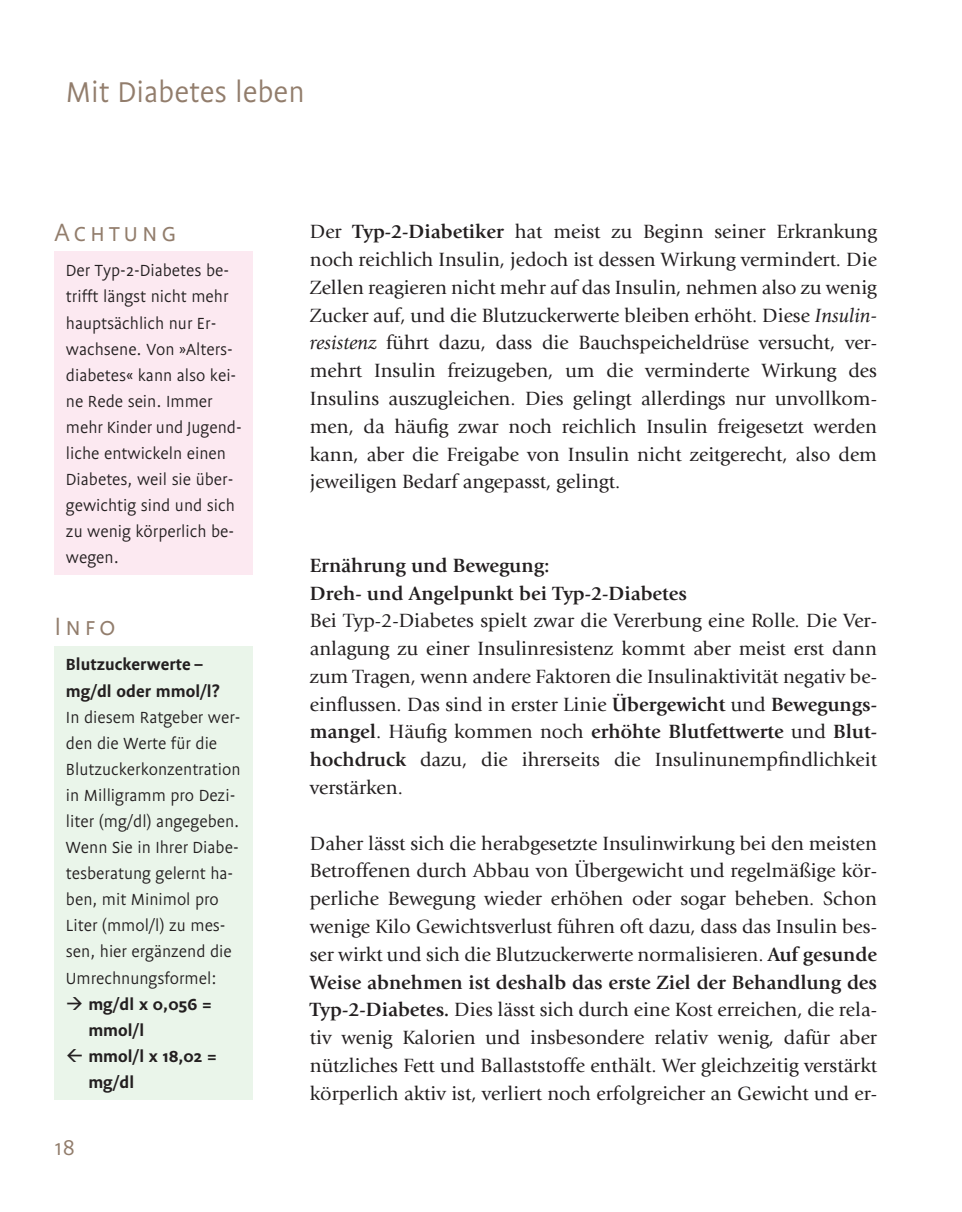
<style>
.page{position:relative;width:962px;height:1212px;background:#fff}
.page>*{position:absolute;margin:0;border:0;box-sizing:border-box;transform-origin:0 0}
.t1{font:32px "Flex";color:#927d6c}
.t2{font:28px "Flex";color:#927d6c}
.t3{font:24px "Flex";color:#927d6c}
.t4{font:20px/27.8px "Giovanni Std";color:#231f20;text-align:justify}
.t5{font:700 20px/27.8px "Giovanni Std";color:#231f20}
.t6{font:18px/26px "Flex";color:#231f20}
.t7{font:700 18px/26px "Flex";color:#231f20}
.s1{font-weight:700}
.s2{font-style:italic}
</style>
<div class="page">
<div style="left:55px;top:252px;width:198px;height:323px;background:#fce9f1"></div>
<div style="left:55px;top:646px;width:198px;height:453px;background:#eaf5ea"></div>
<h1 class="t1" style="left:66px;top:74px;width:240px">Mit Diabetes leben</h1>
<h2 class="t2" style="left:55px;top:217px;width:123px">Achtung</h2>
<p class="t6" style="left:66px;top:258px;width:177px">Der Typ-2-Diabetes be&shy;trifft längst nicht mehr hauptsächlich nur Er&shy;wachsene. Von »Alters&shy;diabetes« kann also kei&shy;ne Rede sein. Immer mehr Kinder und Jugend&shy;liche entwickeln einen<br>Diabetes, weil sie über&shy;gewichtig sind und sich zu wenig körperlich be&shy;wegen.</p>
<h2 class="t2" style="left:55px;top:611px;width:62px">Info</h2>
<p class="t7" style="left:66px;top:652px;width:156px">Blutzuckerwerte – mg/dl oder mmol/l?</p>
<p class="t6" style="left:66px;top:704px;width:176px">In diesem Ratgeber wer&shy;den die Werte für die<br>Blutzuckerkonzentration in Milligramm pro Dezi&shy;liter (mg/dl) angegeben.<br>Wenn Sie in Ihrer Diabe&shy;tesberatung gelernt ha&shy;ben, mit Minimol pro<br>Liter (mmol/l) zu mes&shy;sen, hier ergänzend die<br>Umrechnungsformel:</p>
<p class="t7" style="left:88px;top:991px;width:125px">mg/dl x 0,056 = mmol/l</p>
<p class="t7" style="left:88px;top:1043px;width:130px;text-indent:-22px">● mmol/l x 18,02 = mg/dl</p>
<p class="t3" style="left:55px;top:1134px;width:22px">18</p>
<p class="t4" style="left:310px;top:218px;width:568px">Der <span class="s1">Typ-2-Diabetiker</span> hat meist zu Beginn seiner Erkrankung noch reichlich Insulin, jedoch ist dessen Wirkung vermindert. Die Zellen reagieren nicht mehr auf das Insulin, nehmen also zu wenig Zucker auf, und die Blutzuckerwerte bleiben erhöht. Diese <span class="s2">Insulin&shy;resistenz</span> führt dazu, dass die Bauchspeicheldrüse versucht, ver&shy;mehrt Insulin freizugeben, um die verminderte Wirkung des Insulins auszugleichen. Dies gelingt allerdings nur unvollkom&shy;men, da häufig zwar noch reichlich Insulin freigesetzt werden kann, aber die Freigabe von Insulin nicht zeitgerecht, also dem jeweiligen Bedarf angepasst, gelingt.</p>
<p class="t5" style="left:310px;top:551px;width:379px">Ernährung und Bewegung:<br>Dreh- und Angelpunkt bei Typ-2-Diabetes</p>
<p class="t4" style="left:310px;top:607px;width:568px">Bei Typ-2-Diabetes spielt zwar die Vererbung eine Rolle. Die Ver&shy;anlagung zu einer Insulinresistenz kommt aber meist erst dann zum Tragen, wenn andere Faktoren die Insulinaktivität negativ be&shy;einflussen. Das sind in erster Linie <span class="s1">Übergewicht</span> und <span class="s1">Bewegungs&shy;mangel</span>. Häufig kommen noch <span class="s1">erhöhte Blutfettwerte</span> und <span class="s1">Blut&shy;hochdruck</span> dazu, die ihrerseits die Insulinunempfindlichkeit verstärken.</p>
<p class="t4" style="left:310px;top:829px;width:569px">Daher lässt sich die herabgesetzte Insulinwirkung bei den meisten Betroffenen durch Abbau von Übergewicht und regelmäßige kör&shy;perliche Bewegung wieder erhöhen oder sogar beheben. Schon wenige Kilo Gewichtsverlust führen oft dazu, dass das Insulin bes&shy;ser wirkt und sich die Blutzuckerwerte normalisieren. <span class="s1">Auf gesunde Weise abnehmen ist deshalb das erste Ziel der Behandlung des Typ-2-Diabetes.</span> Dies lässt sich durch eine Kost erreichen, die rela&shy;tiv wenig Kalorien und insbesondere relativ wenig, dafür aber nützliches Fett und Ballaststoffe enthält. Wer gleichzeitig verstärkt körperlich aktiv ist, verliert noch erfolgreicher an Gewicht und er-</p>
</div>
